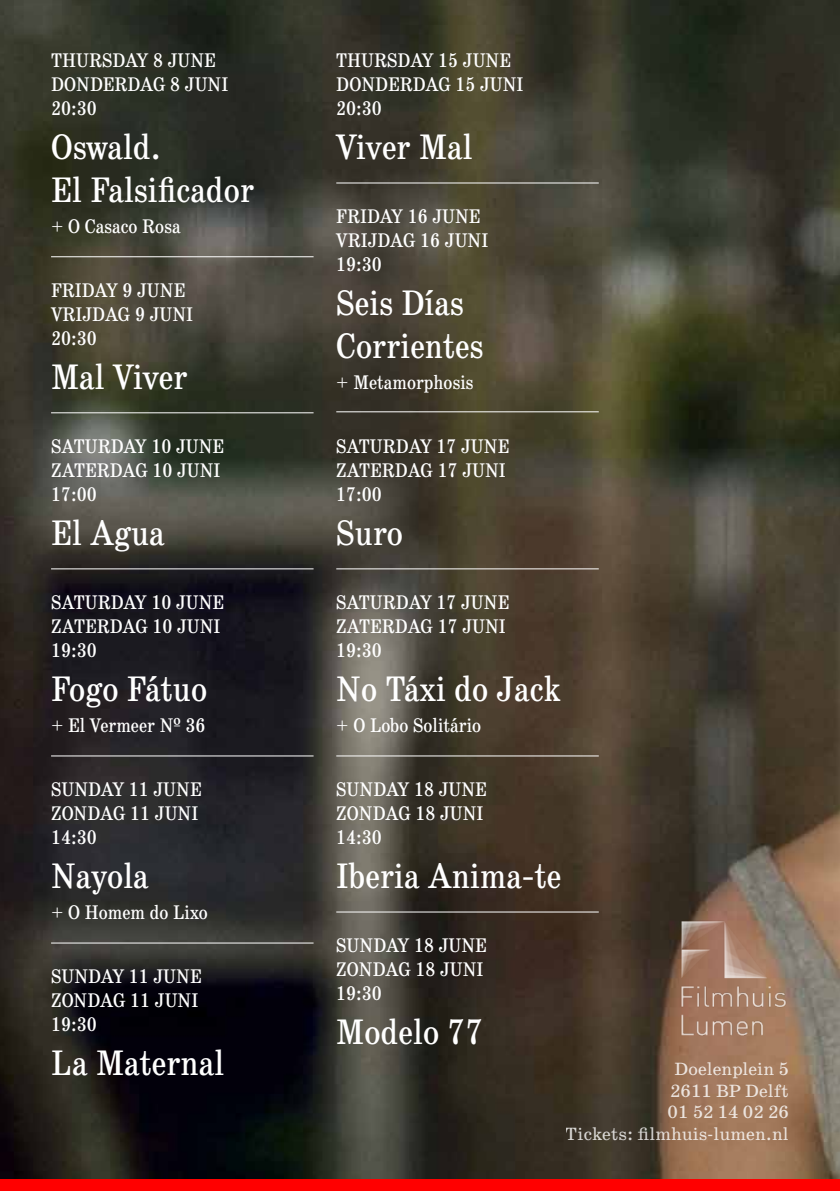
<style>
.page{position:relative;width:840px;height:1191px;background:#fff}
.page>*{position:absolute;margin:0;border:0;box-sizing:border-box;transform-origin:0 0}
.t1{font:condensed 36px/43.2px "School";color:#fff}
.t2{font:condensed 20px/24px "School";color:#fff}
.t3{font:18px/21.6px "School";color:#fff;text-align:right}
</style>
<div class="page">
<img style="left:0;top:0;width:839px;height:1179px">
<hr style="left:51px;top:256px;width:262px;height:1px;background:#fff">
<hr style="left:51px;top:412px;width:262px;height:1px;background:#fff">
<hr style="left:51px;top:568px;width:262px;height:1px;background:#fff">
<hr style="left:51px;top:755px;width:262px;height:1px;background:#fff">
<hr style="left:51px;top:942px;width:262px;height:1px;background:#fff">
<hr style="left:336px;top:182px;width:262px;height:1px;background:#fff">
<hr style="left:336px;top:411px;width:262px;height:1px;background:#fff">
<hr style="left:336px;top:568px;width:262px;height:1px;background:#fff">
<hr style="left:336px;top:755px;width:262px;height:1px;background:#fff">
<hr style="left:336px;top:911px;width:262px;height:1px;background:#fff">
<div style="left:0;top:1179px;width:839px;height:12px;background:#f00"></div>
<img style="left:676px;top:916px;width:112px;height:123px">
<p class="t2" style="left:51px;top:49px;width:179px">THURSDAY 8 JUNE<br>DONDERDAG 8 JUNI<br>20:30</p>
<h1 class="t1" style="left:51px;top:126px;width:204px">Oswald.<br>El Falsificador</h1>
<p class="t2" style="left:51px;top:215px;width:131px">+ O Casaco Rosa</p>
<p class="t2" style="left:51px;top:279px;width:143px">FRIDAY 9 JUNE<br>VRIJDAG 9 JUNI<br>20:30</p>
<h1 class="t1" style="left:51px;top:356px;width:138px">Mal Viver</h1>
<p class="t2" style="left:51px;top:435px;width:174px">SATURDAY 10 JUNE<br>ZATERDAG 10 JUNI<br>17:00</p>
<h1 class="t1" style="left:51px;top:512px;width:115px">El Agua</h1>
<p class="t2" style="left:51px;top:591px;width:174px">SATURDAY 10 JUNE<br>ZATERDAG 10 JUNI<br>19:30</p>
<h1 class="t1" style="left:51px;top:668px;width:157px">Fogo Fátuo</h1>
<p class="t2" style="left:51px;top:714px;width:156px">+ El Vermeer Nº 36</p>
<p class="t2" style="left:51px;top:778px;width:152px">SUNDAY 11 JUNE<br>ZONDAG 11 JUNI<br>14:30</p>
<h1 class="t1" style="left:51px;top:855px;width:99px">Nayola</h1>
<p class="t2" style="left:51px;top:901px;width:158px">+ O Homem do Lixo</p>
<p class="t2" style="left:51px;top:965px;width:152px">SUNDAY 11 JUNE<br>ZONDAG 11 JUNI<br>19:30</p>
<h1 class="t1" style="left:51px;top:1042px;width:175px">La Maternal</h1>
<p class="t2" style="left:336px;top:49px;width:189px">THURSDAY 15 JUNE<br>DONDERDAG 15 JUNI<br>20:30</p>
<h1 class="t1" style="left:336px;top:126px;width:138px">Viver Mal</h1>
<p class="t2" style="left:336px;top:205px;width:153px">FRIDAY 16 JUNE<br>VRIJDAG 16 JUNI<br>19:30</p>
<h1 class="t1" style="left:336px;top:282px;width:149px">Seis Días<br>Corrientes</h1>
<p class="t2" style="left:336px;top:371px;width:139px">+ Metamorphosis</p>
<p class="t2" style="left:336px;top:435px;width:174px">SATURDAY 17 JUNE<br>ZATERDAG 17 JUNI<br>17:00</p>
<h1 class="t1" style="left:336px;top:512px;width:68px">Suro</h1>
<p class="t2" style="left:336px;top:591px;width:174px">SATURDAY 17 JUNE<br>ZATERDAG 17 JUNI<br>19:30</p>
<h1 class="t1" style="left:336px;top:668px;width:225px">No Táxi do Jack</h1>
<p class="t2" style="left:336px;top:714px;width:146px">+ O Lobo Solitário</p>
<p class="t2" style="left:336px;top:778px;width:152px">SUNDAY 18 JUNE<br>ZONDAG 18 JUNI<br>14:30</p>
<h1 class="t1" style="left:336px;top:855px;width:226px">Iberia Anima-te</h1>
<p class="t2" style="left:336px;top:934px;width:152px">SUNDAY 18 JUNE<br>ZONDAG 18 JUNI<br>19:30</p>
<h1 class="t1" style="left:336px;top:1011px;width:149px">Modelo 77</h1>
<p class="t3" style="left:565px;top:1058px;width:225px">Doelenplein 5<br>2611 BP Delft<br>01 52 14 02 26<br>Tickets: filmhuis-lumen.nl</p>
</div>
